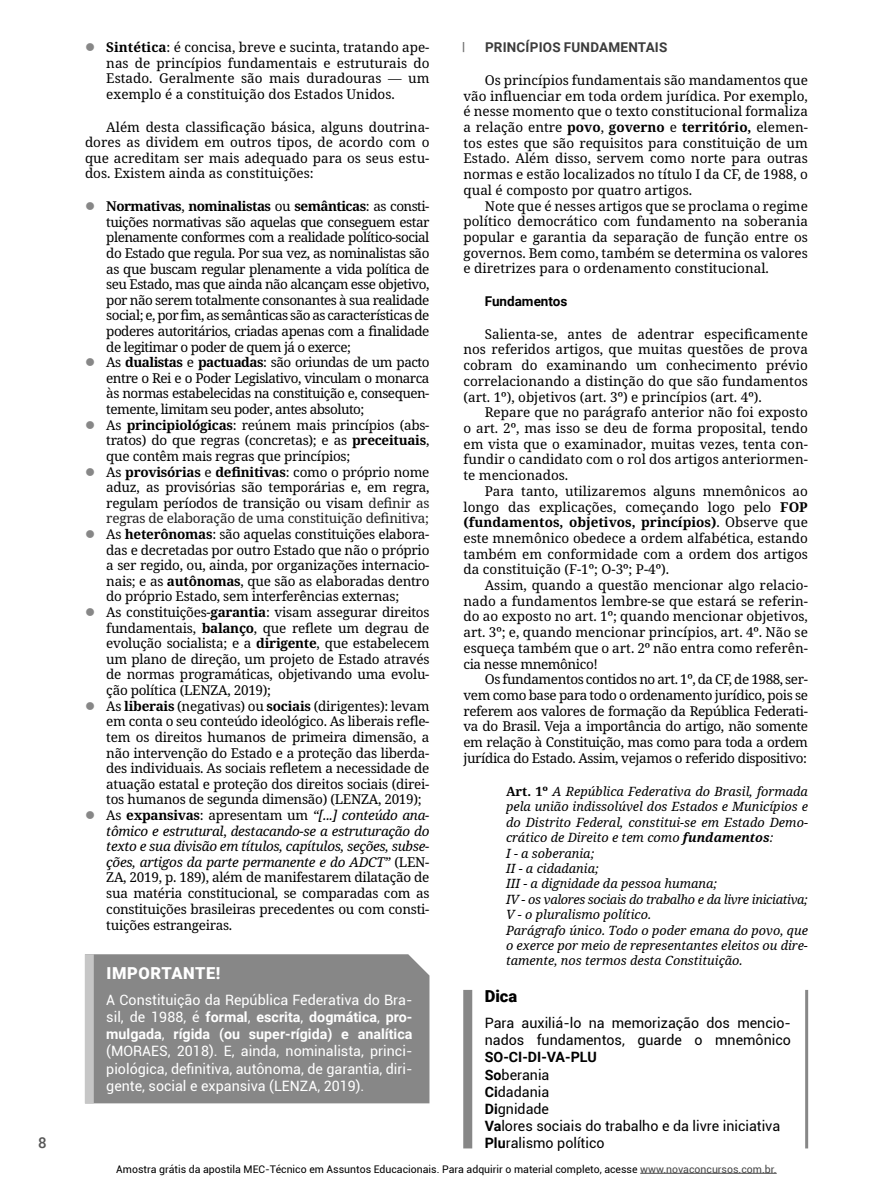
<style>
.page{position:relative;width:893px;height:1191px;background:#fff}
.page>*{position:absolute;margin:0;border:0;box-sizing:border-box;transform-origin:0 0}
.t1{font:900 16.5px "Roboto";letter-spacing:.035em;color:#fff}
.t2{font:900 16.5px "Roboto";color:#000}
.t3{font:500 15px "Roboto";color:#575757}
.t4{font:14.25px/17.1px "Roboto";color:#fff;text-align:justify}
.t5{font:14.25px/17.2px "Roboto";color:#000}
.t6{font:13.5px/15.6px "Noto Serif";letter-spacing:-.02em;color:#000;text-align:justify}
.t7{font:700 13.5px "Roboto";letter-spacing:.015em;color:#3c3c3c}
.t8{font:700 13.5px "Roboto";color:#000}
.t9{font:italic 12.75px/15.5px "Noto Serif";color:#000}
.t10{font:10.5px "Roboto";color:#000}
.s1{font-weight:700}
.s2{color:#212121}
.s3{font-style:italic}
.s4{font-weight:700;font-style:normal}
.s5{color:#464646}
</style>
<div class="page">
<hr style="left:640px;top:1173px;width:137px;height:1px;background:#464646">
<div style="left:94px;top:954px;width:335px;height:149px;background:#878787"></div>
<div style="left:85px;top:954px;width:9px;height:149px;background:#c6c6c6"></div>
<div style="left:463px;top:990px;width:9px;height:158px;background:#878787"></div>
<hr style="left:805px;top:990px;width:3px;height:158px;background:#878787">
<p class="t3" style="left:38px;top:1132px;width:10px">8</p>
<p class="t6" style="left:106px;top:40px;width:325px"><span class="s1">Sintética</span>: é concisa, breve e sucinta, tratando ape&shy;nas de princípios fundamentais e estruturais do Estado. Geralmente são mais duradouras — um exemplo é a constituição dos Estados Unidos.</p>
<p class="t6" style="left:85px;top:119px;width:346px;text-indent:21px">Além desta classificação básica, alguns doutrina&shy;dores as dividem em outros tipos, de acordo com o que acreditam ser mais adequado para os seus estu&shy;dos. Existem ainda as constituições:</p>
<p class="t6" style="left:106px;top:199px;width:325px;text-align:left"><span class="s1">Normativas</span>, <span class="s1">nominalistas</span> ou <span class="s1">semânticas</span>: as consti&shy;tuições normativas são aquelas que conseguem estar plenamente conformes com a realidade político-social do Estado que regula. Por sua vez, as nominalistas são as que buscam regular plenamente a vida política de seu Estado, mas que ainda não alcançam esse objetivo, por não serem totalmente consonantes à sua realidade social; e, por fim, as semânticas são as características de poderes autoritários, criadas apenas com a finalidade de legitimar o poder de quem já o exerce;<br>As <span class="s1">dualistas</span> e <span class="s1">pactuadas</span>: são oriundas de um pacto entre o Rei e o Poder Legislativo, vinculam o monarca às normas estabelecidas na constituição e, consequen&shy;temente, limitam seu poder, antes absoluto;<br>As <span class="s1">principiológicas</span>: reúnem mais princípios (abs&shy;tratos) do que regras (concretas); e as <span class="s1">preceituais</span>, que contêm mais regras que princípios;<br>As <span class="s1">provisórias</span> e <span class="s1">definitivas</span>: como o próprio nome aduz, as provisórias são temporárias e, em regra, regulam períodos de transição ou visam <span class="s2">definir as regras de elaboração de uma constituição definitiva; </span>As <span class="s1">heterônomas</span>: são aquelas constituições elabora&shy;das e decretadas por outro Estado que não o próprio a ser regido, ou, ainda, por organizações internacio&shy;nais; e as <span class="s1">autônomas</span>, que são as elaboradas dentro do próprio Estado, sem interferências externas;<br>As constituições-<span class="s1">garantia</span>: visam assegurar direitos fundamentais, <span class="s1">balanço</span>, que reflete um degrau de evolução socialista; e a <span class="s1">dirigente</span>, que estabelecem um plano de direção, um projeto de Estado através de normas programáticas, objetivando uma evolu&shy;ção política (LENZA, 2019);<br>As <span class="s1">liberais</span> (negativas) ou <span class="s1">sociais</span> (dirigentes): levam em conta o seu conteúdo ideológico. As liberais refle&shy;tem os direitos humanos de primeira dimensão, a não intervenção do Estado e a proteção das liberda&shy;des individuais. As sociais refletem a necessidade de atuação estatal e proteção dos direitos sociais (direi&shy;tos humanos de segunda dimensão) (LENZA, 2019); As <span class="s1">expansivas</span>: apresentam um <span class="s3">“[...] conteúdo ana&shy;tômico e estrutural</span>, <span class="s3">destacando-se a estruturação do texto e sua divisão em títulos, capítulos, seções, subse&shy;ções, artigos da parte permanente e do ADCT”</span> (LEN-ZA, 2019, p. 189), além de manifestarem dilatação de sua matéria constitucional, se comparadas com as constituições brasileiras precedentes ou com consti&shy;tuições estrangeiras.</p>
<p class="t1" style="left:107px;top:962px;width:115px">IMPORTANTE!</p>
<p class="t4" style="left:106px;top:991px;width:308px">A Constituição da República Federativa do Bra&shy;sil, de 1988, é <span class="s1">formal</span>, <span class="s1">escrita</span>, <span class="s1">dogmática</span>, <span class="s1">pro&shy;mulgada</span>, <span class="s1">rígida (ou super-rígida) e analítica </span>(MORAES, 2018). E, ainda, nominalista, princi&shy;piológica, definitiva, autônoma, de garantia, diri&shy;gente, social e expansiva (LENZA, 2019).</p>
<p class="t7" style="left:485px;top:38px;width:184px">PRINCÍPIOS FUNDAMENTAIS</p>
<p class="t6" style="left:463px;top:73px;width:346px;text-indent:21px">Os princípios fundamentais são mandamentos que vão influenciar em toda ordem jurídica. Por exemplo, é nesse momento que o texto constitucional formaliza a relação entre <span class="s1">povo</span>, <span class="s1">governo</span> e <span class="s1">território,</span> elemen&shy;tos estes que são requisitos para constituição de um Estado. Além disso, servem como norte para outras normas e estão localizados no título I da CF, de 1988, o qual é composto por quatro artigos.</p>
<p class="t6" style="left:463px;top:198px;width:346px;text-indent:21px">Note que é nesses artigos que se proclama o regime político democrático com fundamento na soberania popular e garantia da separação de função entre os governos. Bem como, também se determina os valores e diretrizes para o ordenamento constitucional.</p>
<p class="t8" style="left:485px;top:292px;width:84px">Fundamentos</p>
<p class="t6" style="left:463px;top:326px;width:346px;text-indent:21px">Salienta-se, antes de adentrar especificamente nos referidos artigos, que muitas questões de prova cobram do examinando um conhecimento prévio correlacionando a distinção do que são fundamentos (art. 1º), objetivos (art. 3º) e princípios (art. 4º).</p>
<p class="t6" style="left:463px;top:405px;width:346px;text-indent:21px">Repare que no parágrafo anterior não foi exposto o art. 2º, mas isso se deu de forma proposital, tendo em vista que o examinador, muitas vezes, tenta con&shy;fundir o candidato com o rol dos artigos anteriormen&shy;te mencionados.</p>
<p class="t6" style="left:463px;top:483px;width:346px;text-indent:21px">Para tanto, utilizaremos alguns mnemônicos ao longo das explicações, começando logo pelo <span class="s1">FOP (fundamentos, objetivos, princípios)</span>. Observe que este mnemônico obedece a ordem alfabética, estando também em conformidade com a ordem dos artigos da constituição (F-1º; O-3º; P-4º).</p>
<p class="t6" style="left:463px;top:578px;width:346px;text-indent:21px">Assim, quando a questão mencionar algo relacio&shy;nado a fundamentos lembre-se que estará se referin&shy;do ao exposto no art. 1º; quando mencionar objetivos, art. 3º; e, quando mencionar princípios, art. 4º. Não se esqueça também que o art. 2º não entra como referên&shy;cia nesse mnemônico!</p>
<p class="t6" style="left:463px;top:672px;width:346px;text-indent:21px">Os fundamentos contidos no art. 1º, da CF, de 1988, ser&shy;vem como base para todo o ordenamento jurídico, pois se referem aos valores de formação da República Federati&shy;va do Brasil. Veja a importância do artigo, não somente em relação à Constituição, mas como para toda a ordem jurídica do Estado. Assim, vejamos o referido dispositivo:</p>
<p class="t9" style="left:506px;top:784px;width:303px"><span class="s4">Art. 1º</span> A República Federativa do Brasil, formada pela união indissolúvel dos Estados e Municípios e do Distrito Federal, constitui-se em Estado Demo&shy;crático de Direito e tem como <span class="s1">fundamentos</span>:<br>I - a soberania;<br>II - a cidadania;<br>III - a dignidade da pessoa humana;<br>IV - os valores sociais do trabalho e da livre iniciativa; V - o pluralismo político.<br>Parágrafo único. Todo o poder emana do povo, que o exerce por meio de representantes eleitos ou dire&shy;tamente, nos termos desta Constituição.</p>
<p class="t2" style="left:485px;top:984px;width:34px">Dica</p>
<p class="t5" style="left:485px;top:1013px;width:308px">Para auxiliá-lo na memorização dos mencio&shy;nados fundamentos, guarde o mnemônico</p>
<p class="t5" style="left:485px;top:1048px;width:297px"><span class="s1">SO-CI-DI-VA-PLU<br>So</span>berania<br><span class="s1">Ci</span>dadania<br><span class="s1">Di</span>gnidade<br><span class="s1">Va</span>lores sociais do trabalho e da livre iniciativa<br><span class="s1">Plu</span>ralismo político</p>
<p class="t10" style="left:116px;top:1161px;width:662px">Amostra grátis da apostila MEC-Técnico em Assuntos Educacionais. Para adquirir o material completo, acesse <span class="s5">www.novaconcursos.com.br.</span></p>
</div>
